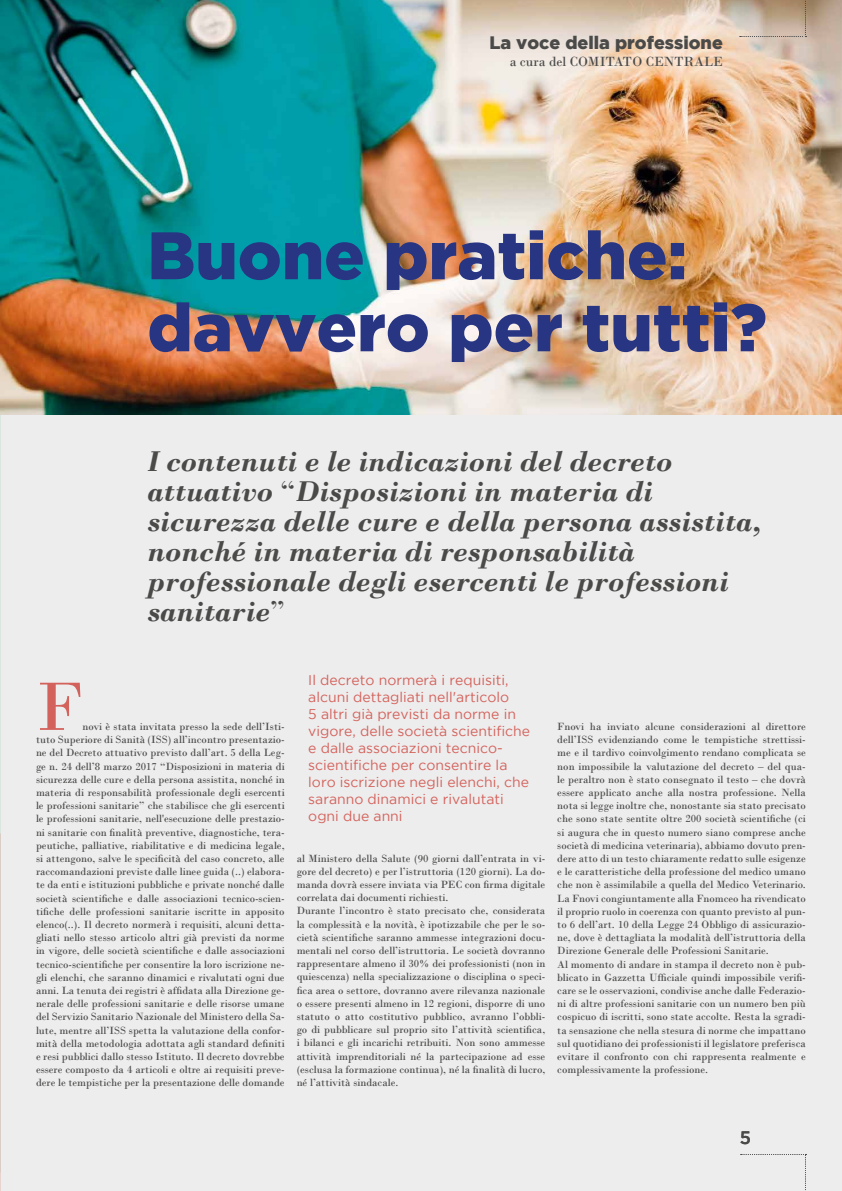
<style>
.page{position:relative;width:842px;height:1191px;background:#ededed}
.page>*{position:absolute;margin:0;border:0;box-sizing:border-box;transform-origin:0 0}
.t1{font:72px "Bodoni";color:#d4625c}
.t2{font:900 67px/72px "Gotham";color:#283583}
.t3{font:italic 700 30px/30px "Bodoni";color:#4a4a49}
.t4{font:900 18px "Gotham";color:#4a4a49}
.t5{font:500 18px "Gotham";color:#4a4a49}
.t6{font:14px/17px "Gotham";color:#d4625c}
.t7{font:14px "Bodoni";color:#4a4a49}
.t8{font:11px/13.2px "Bodoni";color:#4a4a49}
.s1{font-weight:400;font-style:normal}
</style>
<div class="page">
<svg style="left:741px;top:1154px;width:65px;height:37px"></svg>
<img style="left:0;top:0;width:842px;height:414px">
<svg style="left:740px;top:0;width:66px;height:37px"></svg>
<h3 class="t4" style="left:489px;top:32px;width:235px">La voce della professione</h3>
<p class="t7" style="left:510px;top:53px;width:215px">a cura del COMITATO CENTRALE</p>
<h2 class="t2" style="left:147px;top:218px;width:621px">Buone pratiche: davvero per tutti?</h2>
<h3 class="t3" style="left:147px;top:447px;width:614px">I contenuti e le indicazioni del decreto attuativo <span class="s1">“</span>Disposizioni in materia di sicurezza delle cure e della persona assistita, nonché in materia di responsabilità professionale degli esercenti le professioni sanitarie<span class="s1">”</span></h3>
<h1 class="t1" style="left:36px;top:664px;width:48px">F</h1>
<p class="t8" style="left:36px;top:720px;width:250px;text-align:justify;text-indent:47px">novi è stata invitata presso la sede dell’Isti&shy;tuto Superiore di Sanità (ISS) all’incontro presentazio&shy;ne del Decreto attuativo previsto dall’art. 5 della Leg&shy;ge n. 24 dell’8 marzo 2017 “Disposizioni in materia di sicurezza delle cure e della persona assistita, nonché in materia di responsabilità professionale degli esercenti le professioni sanitarie” che stabilisce che gli esercenti le professioni sanitarie, nell'esecuzione delle prestazio&shy;ni sanitarie con finalità preventive, diagnostiche, tera&shy;peutiche, palliative, riabilitative e di medicina legale, si attengono, salve le specificità del caso concreto, alle raccomandazioni previste dalle linee guida (..) elabora&shy;te da enti e istituzioni pubbliche e private nonché dalle società scientifiche e dalle associazioni tecnico-scien&shy;tifiche delle professioni sanitarie iscritte in apposito elenco(..). Il decreto normerà i requisiti, alcuni detta&shy;gliati nello stesso articolo altri già previsti da norme in vigore, delle società scientifiche e dalle associazioni tecnico-scientifiche per consentire la loro iscrizione ne&shy;gli elenchi, che saranno dinamici e rivalutati ogni due anni. La tenuta dei registri è affidata alla Direzione ge&shy;nerale delle professioni sanitarie e delle risorse umane del Servizio Sanitario Nazionale del Ministero della Sa&shy;lute, mentre all’ISS spetta la valutazione della confor&shy;mità della metodologia adottata agli standard definiti e resi pubblici dallo stesso Istituto. Il decreto dovrebbe essere composto da 4 articoli e oltre ai requisiti preve&shy;dere le tempistiche per la presentazione delle domande</p>
<p class="t6" style="left:308px;top:671px;width:223px">Il decreto normerà i requisiti, alcuni dettagliati nell'articolo<br>5 altri già previsti da norme in vigore, delle società scientifiche e dalle associazioni tecnico&shy;scientifiche per consentire la loro iscrizione negli elenchi, che saranno dinamici e rivalutati ogni due anni</p>
<p class="t8" style="left:297px;top:851px;width:250px">al Ministero della Salute (90 giorni dall’entrata in vi&shy;gore del decreto) e per l’istruttoria (120 giorni). La do&shy;manda dovrà essere inviata via PEC con firma digitale correlata dai documenti richiesti.<br>Durante l’incontro è stato precisato che, considerata la complessità e la novità, è ipotizzabile che per le so&shy;cietà scientifiche saranno ammesse integrazioni docu&shy;mentali nel corso dell’istruttoria. Le società dovranno rappresentare almeno il 30% dei professionisti (non in quiescenza) nella specializzazione o disciplina o speci&shy;fica area o settore, dovranno avere rilevanza nazionale o essere presenti almeno in 12 regioni, disporre di uno statuto o atto costitutivo pubblico, avranno l’obbli&shy;go di pubblicare sul proprio sito l’attività scientifica, i bilanci e gli incarichi retribuiti. Non sono ammesse attività imprenditoriali né la partecipazione ad esse (esclusa la formazione continua), né la finalità di lucro, né l’attività sindacale.</p>
<p class="t8" style="left:557px;top:720px;width:250px">Fnovi ha inviato alcune considerazioni al direttore dell’ISS evidenziando come le tempistiche strettissi&shy;me e il tardivo coinvolgimento rendano complicata se non impossibile la valutazione del decreto – del qua&shy;le peraltro non è stato consegnato il testo – che dovrà essere applicato anche alla nostra professione. Nella nota si legge inoltre che, nonostante sia stato precisato che sono state sentite oltre 200 società scientifiche (ci si augura che in questo numero siano comprese anche società di medicina veterinaria), abbiamo dovuto pren&shy;dere atto di un testo chiaramente redatto sulle esigenze e le caratteristiche della professione del medico umano che non è assimilabile a quella del Medico Veterinario.<br>La Fnovi congiuntamente alla Fnomceo ha rivendicato il proprio ruolo in coerenza con quanto previsto al pun&shy;to 6 dell’art. 10 della Legge 24 Obbligo di assicurazio&shy;ne, dove è dettagliata la modalità dell’istruttoria della Direzione Generale delle Professioni Sanitarie.<br>Al momento di andare in stampa il decreto non è pub&shy;blicato in Gazzetta Ufficiale quindi impossibile verifi&shy;care se le osservazioni, condivise anche dalle Federazio&shy;ni di altre professioni sanitarie con un numero ben più cospicuo di iscritti, sono state accolte. Resta la sgradi&shy;ta sensazione che nella stesura di norme che impattano sul quotidiano dei professionisti il legislatore preferisca evitare il confronto con chi rappresenta realmente e complessivamente la professione.</p>
<h3 class="t5" style="left:740px;top:1127px;width:13px">5</h3>
</div>
